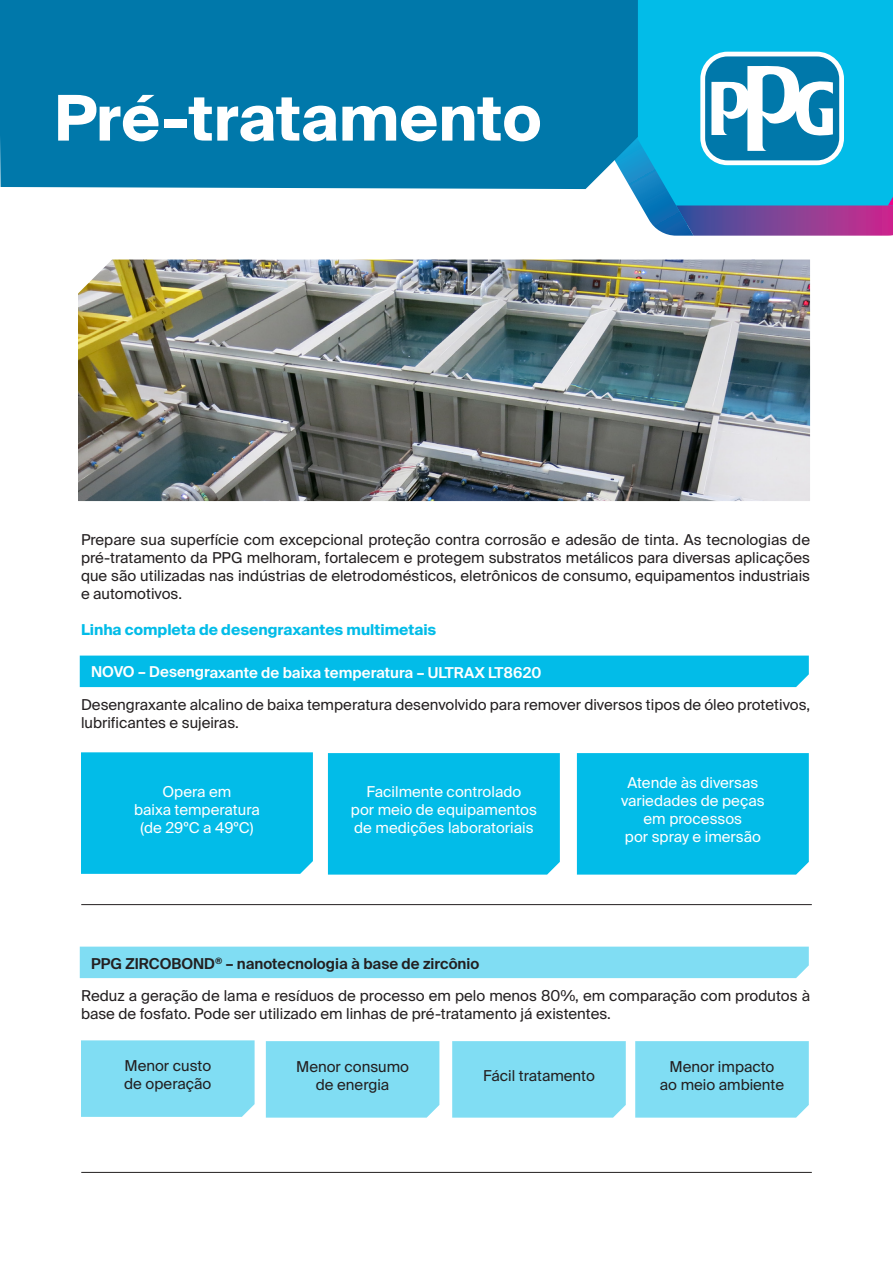
<style>
.page{position:relative;width:893px;height:1263px;background:#fff}
.page>*{position:absolute;margin:0;border:0;box-sizing:border-box;transform-origin:0 0}
.t1{font:700 63px "Suisse Intl";color:#fff}
.t2{font:15px/18px "Suisse Intl";color:#231f20}
.t3{font:15px/18px "Suisse Intl";color:#fff;text-align:center}
.t4{font:600 15px "Suisse Intl";letter-spacing:-.005em;color:#fff}
.t5{font:600 15px "Suisse Intl";color:#231f20}
.t6{font:700 15px "Suisse Intl";color:#02bce8}
</style>
<div class="page">
<div style="left:0;top:0;width:538px;height:189px;background:#0078aa"></div>
<svg style="left:538px;top:0;width:355px;height:236px;background:#32a5d0"></svg>
<div style="left:81px;top:752px;width:232px;height:122px;background:#02bce8"></div>
<div style="left:328px;top:753px;width:232px;height:122px;background:#02bce8"></div>
<div style="left:577px;top:753px;width:232px;height:122px;background:#02bce8"></div>
<div style="left:81px;top:1040px;width:174px;height:77px;background:#80ddf3"></div>
<div style="left:266px;top:1041px;width:173px;height:77px;background:#80ddf3"></div>
<div style="left:452px;top:1041px;width:174px;height:77px;background:#80ddf3"></div>
<div style="left:635px;top:1041px;width:174px;height:77px;background:#80ddf3"></div>
<hr style="left:81px;top:904px;width:731px;height:1px;background:#231f20">
<hr style="left:81px;top:1172px;width:731px;height:1px;background:#231f20">
<div style="left:80px;top:947px;width:729px;height:31px;background:#80ddf3"></div>
<div style="left:80px;top:656px;width:729px;height:31px;background:#02bce8"></div>
<img style="left:78px;top:260px;width:732px;height:241px">
<h1 class="t1" style="left:54px;top:82px;width:489px">Pré-tratamento</h1>
<p class="t2" style="left:81px;top:531px;width:731px;text-align:justify">Prepare sua superfície com excepcional proteção contra corrosão e adesão de tinta. As tecnologias de pré-tratamento da PPG melhoram, fortalecem e protegem substratos metálicos para diversas aplicações que são utilizadas nas indústrias de eletrodomésticos, eletrônicos de consumo, equipamentos industriais e automotivos.</p>
<p class="t6" style="left:81px;top:621px;width:357px">Linha completa de desengraxantes multimetais</p>
<p class="t4" style="left:91px;top:664px;width:452px">NOVO – Desengraxante de baixa temperatura – ULTRAX LT8620</p>
<p class="t2" style="left:81px;top:695px;width:731px">Desengraxante alcalino de baixa temperatura desenvolvido para remover diversos tipos de óleo protetivos, lubrificantes e sujeiras.</p>
<p class="t3" style="left:134px;top:782px;width:127px">Opera em<br>baixa temperatura (de 29oC a 49oC)</p>
<p class="t3" style="left:351px;top:783px;width:188px">Facilmente controlado<br>por meio de equipamentos de medições laboratoriais</p>
<p class="t3" style="left:621px;top:774px;width:145px">Atende às diversas variedades de peças em processos<br>por spray e imersão</p>
<p class="t5" style="left:91px;top:955px;width:390px">PPG ZIRCOBOND<sup>®</sup> – nanotecnologia à base de zircônio</p>
<p class="t2" style="left:81px;top:987px;width:730px">Reduz a geração de lama e resíduos de processo em pelo menos 80%, em comparação com produtos à base de fosfato. Pode ser utilizado em linhas de pré-tratamento já existentes.</p>
<p class="t2" style="left:124px;top:1057px;width:89px">Menor custo de operação</p>
<p class="t2" style="left:296px;top:1058px;width:115px;text-align:center">Menor consumo de energia</p>
<p class="t2" style="left:483px;top:1067px;width:113px">Fácil tratamento</p>
<p class="t2" style="left:660px;top:1058px;width:126px;text-align:center">Menor impacto ao meio ambiente</p>
</div>
